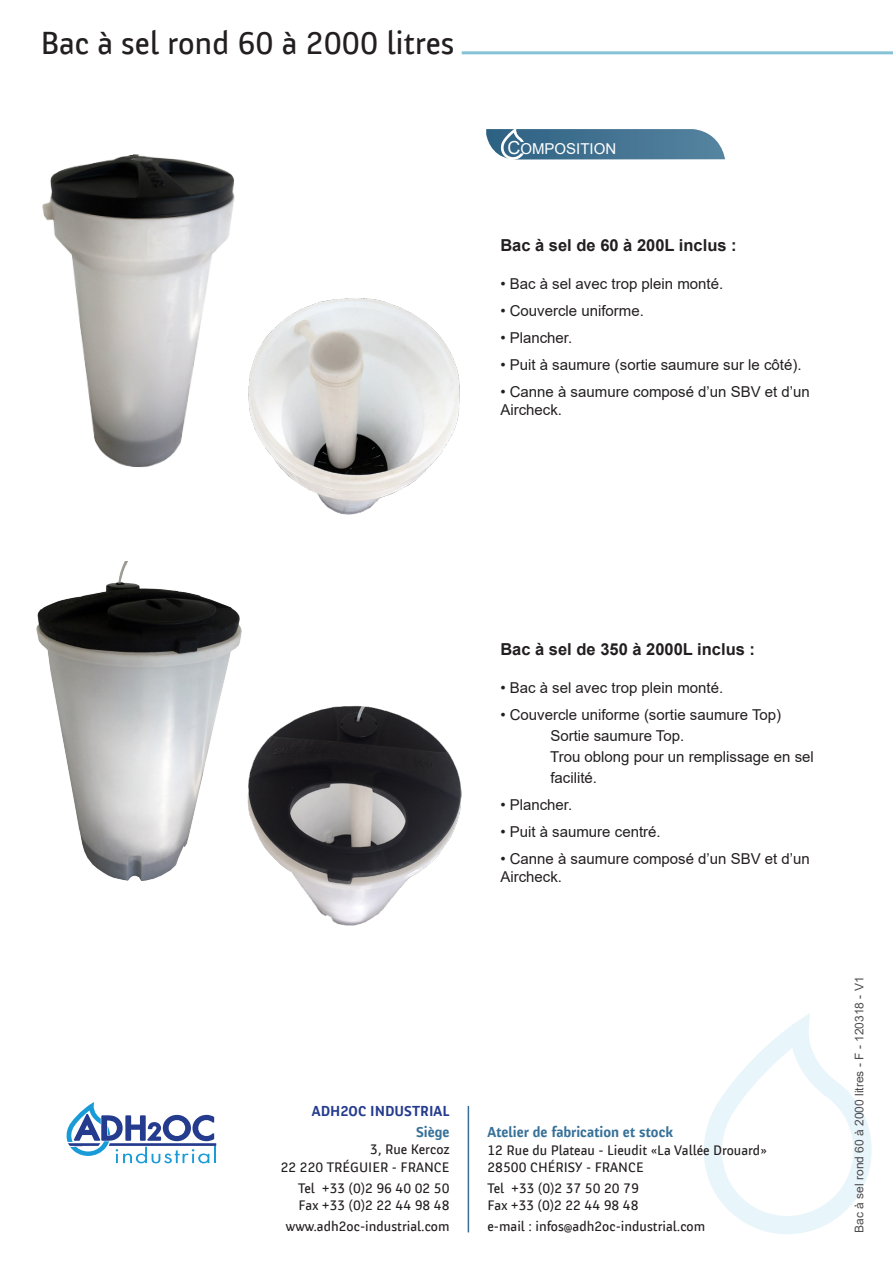
<style>
.page{position:relative;width:893px;height:1263px;background:#fff}
.page>*{position:absolute;margin:0;border:0;box-sizing:border-box;transform-origin:0 0}
.t1{font:33px "Banque Post";color:#231f20}
.t2{font:700 16.5px "Arial";color:#231f20}
.t3{font:15px/18px "Arial";color:#231f20}
.t4{font:700 15px "Banque Post";color:#367098}
.t5{font:700 15px "Banque Post";color:#253b8d}
.t6{font:15px "Arial";color:#fff}
.t7{font:14.25px "Banque Post";color:#231f20}
.t8{font:12px "Arial";color:#231f20}
.s1{font-size:18px}
</style>
<div class="page">
<hr style="left:462px;top:51px;width:431px;height:3px;background:#86c2d6">
<svg style="left:704px;top:1013px;width:168px;height:221px"></svg>
<svg style="left:486px;top:129px;width:239px;height:31px;background:#55809c"></svg>
<hr style="left:468px;top:1106px;width:1px;height:126px;background:#367098">
<svg style="left:66px;top:1102px;width:150px;height:61px"></svg>
<img style="left:36px;top:561px;width:206px;height:319px">
<img style="left:247px;top:706px;width:214px;height:220px">
<img style="left:42px;top:154px;width:193px;height:314px">
<img style="left:248px;top:298px;width:212px;height:217px">
<p class="t1" style="left:40px;top:25px;width:416px">Bac à sel rond 60 à 2000 litres</p>
<p class="t6" style="left:507px;top:139px;width:110px"><span class="s1">C</span>OMPOSITION</p>
<p class="t2" style="left:500px;top:233px;width:238px">Bac à sel de 60 à 200L inclus :</p>
<p class="t3" style="left:500px;top:274px;width:224px">• Bac à sel avec trop plein monté.</p>
<p class="t3" style="left:500px;top:301px;width:145px">• Couvercle uniforme.</p>
<p class="t3" style="left:500px;top:328px;width:73px">• Plancher.</p>
<p class="t3" style="left:500px;top:355px;width:303px">• Puit à saumure (sortie saumure sur le côté).</p>
<p class="t3" style="left:500px;top:382px;width:311px">• Canne à saumure composé d’un SBV et d’un<br>Aircheck.</p>
<p class="t2" style="left:500px;top:637px;width:256px">Bac à sel de 350 à 2000L inclus :</p>
<p class="t3" style="left:500px;top:678px;width:224px">• Bac à sel avec trop plein monté.</p>
<p class="t3" style="left:500px;top:705px;width:282px">• Couvercle uniforme (sortie saumure Top)</p>
<p class="t3" style="left:550px;top:726px;width:135px">Sortie saumure Top.</p>
<p class="t3" style="left:550px;top:747px;width:265px">Trou oblong pour un remplissage en sel</p>
<p class="t3" style="left:550px;top:768px;width:48px">facilité.</p>
<p class="t3" style="left:500px;top:795px;width:73px">• Plancher.</p>
<p class="t3" style="left:500px;top:822px;width:162px">• Puit à saumure centré.</p>
<p class="t3" style="left:500px;top:849px;width:311px">• Canne à saumure composé d’un SBV et d’un<br>Aircheck.</p>
<p class="t5" style="left:312px;top:1103px;width:139px">ADH2OC INDUSTRIAL</p>
<p class="t4" style="left:416px;top:1124px;width:35px">Siège</p>
<p class="t7" style="left:370px;top:1142px;width:81px">3, Rue Kercoz</p>
<p class="t7" style="left:281px;top:1159px;width:170px">22 220 TRÉGUIER - FRANCE</p>
<p class="t7" style="left:298px;top:1180px;width:153px">Tel +33 (0)2 96 40 02 50</p>
<p class="t7" style="left:298px;top:1197px;width:153px">Fax +33 (0)2 22 44 98 48</p>
<p class="t7" style="left:286px;top:1218px;width:165px">www.adh2oc-industrial.com</p>
<p class="t4" style="left:487px;top:1124px;width:187px">Atelier de fabrication et stock</p>
<p class="t7" style="left:487px;top:1142px;width:281px">12 Rue du Plateau - Lieudit «La Vallée Drouard»</p>
<p class="t7" style="left:487px;top:1159px;width:158px">28500 CHÉRISY - FRANCE</p>
<p class="t7" style="left:487px;top:1180px;width:153px">Tel +33 (0)2 37 50 20 79</p>
<p class="t7" style="left:487px;top:1197px;width:153px">Fax +33 (0)2 22 44 98 48</p>
<p class="t7" style="left:487px;top:1218px;width:219px">e-mail : infos@adh2oc-industrial.com</p>
<p class="t8" style="left:851px;top:1233px;width:258px;rotate:-90deg">Bac à sel rond 60 à 2000 litres - F - 120318 - V1</p>
</div>
